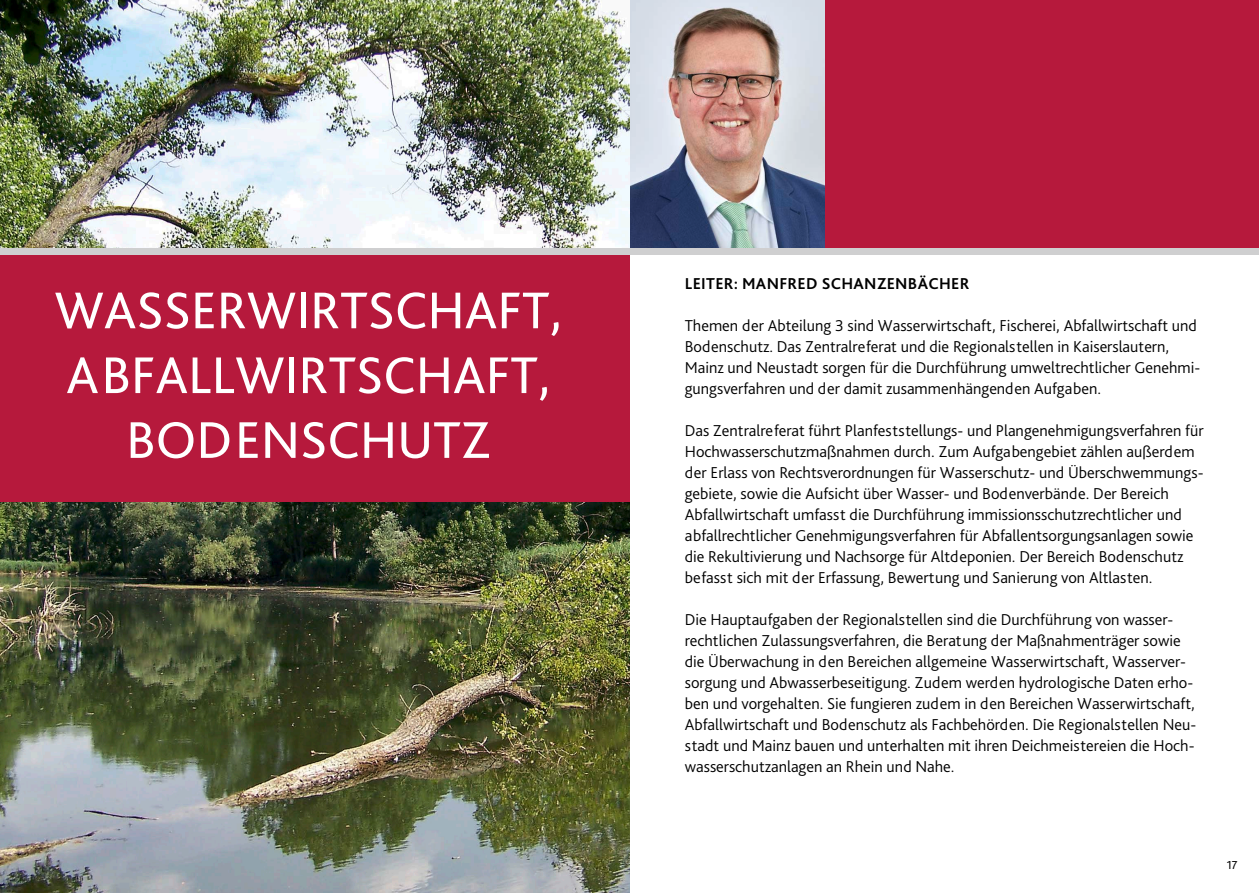
<style>
.page{position:relative;width:1259px;height:893px;background:#fff}
.page>*{position:absolute;margin:0;border:0;box-sizing:border-box;transform-origin:0 0}
.t1{font:54px/64.8px "Bliss Pro";color:#fff;text-align:center}
.t2{font:300 16.5px/21px "Bliss Pro";color:#000}
.t3{font:700 16.5px "Bliss Pro";letter-spacing:.02em;color:#000}
.t4{font:12px "Bliss Pro";color:#000}
</style>
<div class="page">
<img style="left:629px;top:0;width:196px;height:249px">
<div style="left:825px;top:0;width:434px;height:249px;background:#b6193c"></div>
<img style="left:0;top:0;width:629px;height:893px">
<div style="left:0;top:255px;width:629px;height:247px;background:#b6193c"></div>
<div style="left:0;top:249px;width:629px;height:6px;background:#cfcfd0"></div>
<div style="left:629px;top:249px;width:630px;height:6px;background:#cfcfd0"></div>
<h1 class="t1" style="left:54px;top:277px;width:509px">WASSERWIRTSCHAFT,<br>ABFALLWIRTSCHAFT,<br>BODENSCHUTZ</h1>
<p class="t3" style="left:685px;top:273px;width:286px">LEITER: MANFRED SCHANZENBÄCHER</p>
<p class="t2" style="left:685px;top:314px;width:517px">Themen der Abteilung 3 sind Wasserwirtschaft, Fischerei, Abfallwirtschaft und Bodenschutz. Das Zentralreferat und die Regionalstellen in Kaiserslautern, Mainz und Neustadt sorgen für die Durchführung umweltrechtlicher Genehmi&shy;gungsverfahren und der damit zusammenhängenden Aufgaben.</p>
<p class="t2" style="left:685px;top:419px;width:520px">Das Zentralreferat führt Planfeststellungs- und Plangenehmigungsverfahren für Hochwasserschutzmaßnahmen durch. Zum Aufgabengebiet zählen außerdem der Erlass von Rechtsverordnungen für Wasserschutz- und Überschwemmungs&shy;gebiete, sowie die Aufsicht über Wasser- und Bodenverbände. Der Bereich Abfallwirtschaft umfasst die Durchführung immissionsschutzrechtlicher und abfallrechtlicher Genehmigungsverfahren für Abfallentsorgungsanlagen sowie die Rekultivierung und Nachsorge für Altdeponien. Der Bereich Bodenschutz befasst sich mit der Erfassung, Bewertung und Sanierung von Altlasten.</p>
<p class="t2" style="left:685px;top:608px;width:513px">Die Hauptaufgaben der Regionalstellen sind die Durchführung von wasser&shy;rechtlichen Zulassungsverfahren, die Beratung der Maßnahmenträger sowie die Überwachung in den Bereichen allgemeine Wasserwirtschaft, Wasserver&shy;sorgung und Abwasserbeseitigung. Zudem werden hydrologische Daten erho&shy;ben und vorgehalten. Sie fungieren zudem in den Bereichen Wasserwirtschaft, Abfallwirtschaft und Bodenschutz als Fachbehörden. Die Regionalstellen Neu&shy;stadt und Mainz bauen und unterhalten mit ihren Deichmeistereien die Hoch&shy;wasserschutzanlagen an Rhein und Nahe.</p>
<p class="t4" style="left:1227px;top:857px;width:12px">17</p>
</div>
